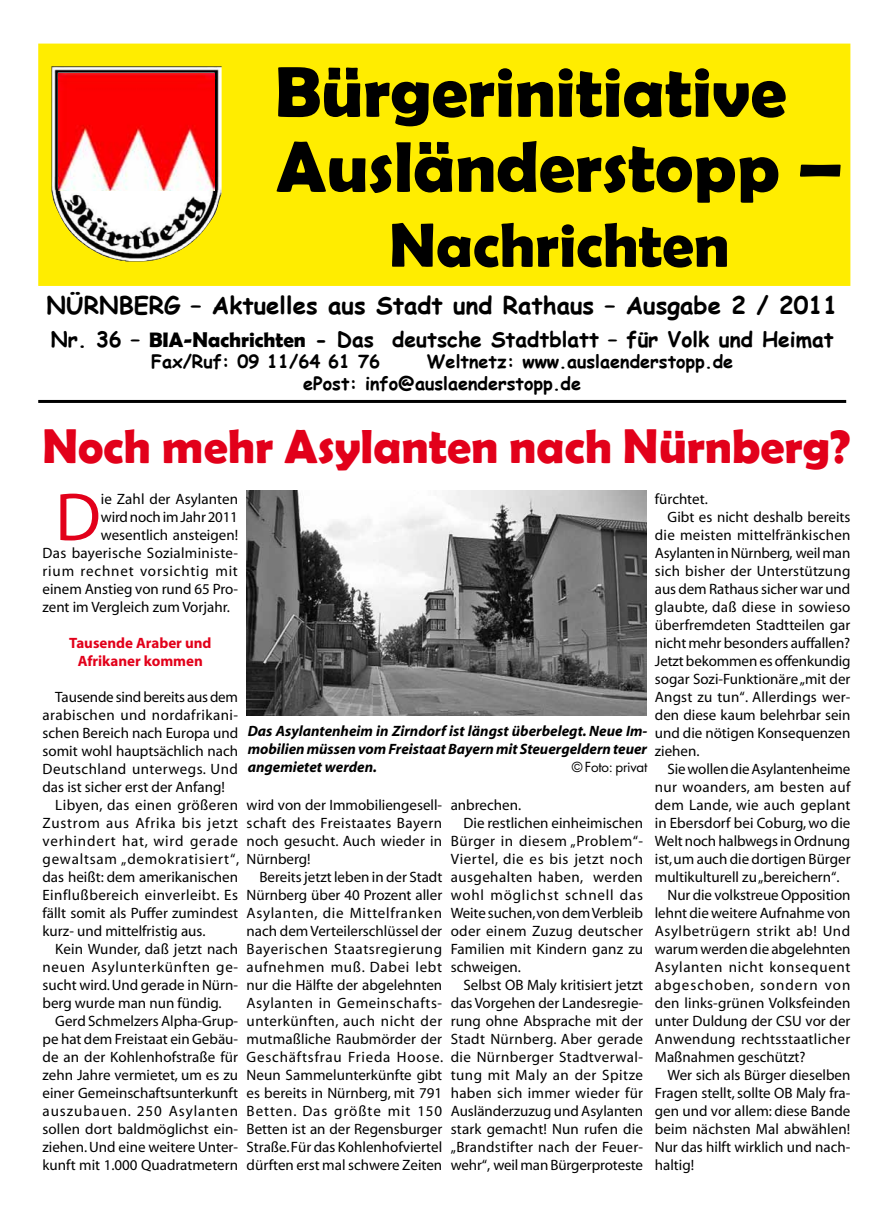
<style>
.page{position:relative;width:893px;height:1212px;background:#fff}
.page>*{position:absolute;margin:0;border:0;box-sizing:border-box;transform-origin:0 0}
.t1{font:700 72px/75px "Berlin Sans FB Demi";color:#000}
.t2{font:68.4px "Myriad";color:#e2001a}
.t3{font:700 63px "Berlin Sans FB Demi";color:#000}
.t4{font:700 48px "Berlin Sans FB Demi";color:#e2001a}
.t5{font:700 24px "Comic Sans MS";color:#000}
.t6{font:700 21px "Comic Sans MS";color:#000}
.t7{font:700 18px/21.6px "Comic Sans MS";color:#000}
.t8{font:15px/18px "Myriad";color:#000;text-align:justify}
.t9{font:15px "Myriad";letter-spacing:.02em;color:#000}
.t10{font:15px "Myriad";letter-spacing:.03em;color:#000}
.t11{font:italic 700 15px/18px "Myriad";color:#000;text-align:justify}
.t12{font:15px "Myriad";letter-spacing:.05em;color:#000}
.t13{font:15px "Myriad";letter-spacing:.035em;color:#000}
.t14{font:15px "Myriad";letter-spacing:.025em;color:#000}
.t15{font:15px "Myriad";letter-spacing:.055em;color:#000}
.t16{font:15px "Myriad";letter-spacing:.065em;color:#000}
.t17{font:700 15px/18px "Myriad";color:#e2001a;text-align:center}
.t18{font:15px "Myriad";letter-spacing:.045em;color:#000}
.t19{font:13.5px "Futura";letter-spacing:-.02em;color:#000}
.s1{font-family:"Berlin Sans FB Demi"}
</style>
<div class="page">
<div style="left:38px;top:44px;width:812px;height:242px;background:#ffed00;border:2px solid #ffed00"></div>
<hr style="left:38px;top:400px;width:808px;height:3px;background:#000">
<img style="left:52px;top:66px;width:170px;height:196px">
<img style="left:58px;top:73px;width:157px;height:117px">
<img style="left:247px;top:491px;width:399px;height:225px">
<h1 class="t1" style="left:275px;top:53px;width:569px">Bürgerinitiative<br>Ausländerstopp –</h1>
<h3 class="t3" style="left:389px;top:208px;width:342px">Nachrichten</h3>
<h3 class="t5" style="left:47px;top:288px;width:793px">NÜRNBERG – Aktuelles aus Stadt und Rathaus – Ausgabe 2 / 2011</h3>
<h3 class="t6" style="left:51px;top:324px;width:784px">Nr. 36 – <span class="s1">BIA-Nachrichten</span> - Das deutsche Stadtblatt – für Volk und Heimat</h3>
<p class="t7" style="left:151px;top:350px;width:230px">Fax/Ruf: 09 11/64 61 76</p>
<p class="t7" style="left:303px;top:350px;width:432px;text-indent:124px">Weltnetz: www.auslaenderstopp.de ePost: info@auslaenderstopp.de</p>
<h3 class="t4" style="left:43px;top:419px;width:809px">Noch mehr Asylanten nach Nürnberg?</h3>
<h2 class="t2" style="left:55px;top:483px;width:47px">D</h2>
<p class="t8" style="left:101px;top:491px;width:139px">ie Zahl der Asylanten</p>
<p class="t8" style="left:655px;top:491px;width:54px">fürchtet.</p>
<p class="t8" style="left:668px;top:509px;width:184px">Gibt es nicht deshalb bereits</p>
<p class="t8" style="left:655px;top:527px;width:197px">die meisten mittelfränkischen</p>
<p class="t8" style="left:655px;top:545px;width:197px">Asylanten in Nürnberg, weil man</p>
<p class="t8" style="left:655px;top:563px;width:197px">sich bisher der Unterstützung</p>
<p class="t8" style="left:655px;top:581px;width:197px">aus dem Rathaus sicher war und</p>
<p class="t9" style="left:655px;top:600px;width:197px">glaubte, daß diese in sowieso</p>
<p class="t8" style="left:655px;top:617px;width:197px">überfremdeten Stadtteilen gar</p>
<p class="t8" style="left:655px;top:635px;width:197px">nicht mehr besonders auffallen?</p>
<p class="t8" style="left:655px;top:653px;width:197px">Jetzt bekommen es offenkundig</p>
<p class="t8" style="left:655px;top:671px;width:197px">sogar Sozi-Funktionäre „mit der</p>
<p class="t8" style="left:655px;top:689px;width:197px">Angst zu tun“. Allerdings wer-</p>
<p class="t8" style="left:655px;top:707px;width:197px">den diese kaum belehrbar sein</p>
<p class="t8" style="left:655px;top:725px;width:197px">und die nötigen Konsequenzen</p>
<p class="t8" style="left:655px;top:743px;width:46px">ziehen.</p>
<p class="t8" style="left:668px;top:761px;width:184px">Sie wollen die Asylantenheime</p>
<p class="t14" style="left:655px;top:780px;width:197px">nur woanders, am besten auf</p>
<p class="t8" style="left:655px;top:797px;width:197px">dem Lande, wie auch geplant</p>
<p class="t8" style="left:655px;top:815px;width:197px">in Ebersdorf bei Coburg, wo die</p>
<p class="t8" style="left:655px;top:833px;width:197px">Welt noch halbwegs in Ordnung</p>
<p class="t8" style="left:655px;top:851px;width:197px">ist, um auch die dortigen Bürger</p>
<p class="t8" style="left:655px;top:869px;width:186px">multikulturell zu „bereichern“.</p>
<p class="t8" style="left:668px;top:887px;width:184px">Nur die volkstreue Opposition</p>
<p class="t8" style="left:655px;top:905px;width:197px">lehnt die weitere Aufnahme von</p>
<p class="t13" style="left:655px;top:924px;width:197px">Asylbetrügern strikt ab! Und</p>
<p class="t8" style="left:655px;top:941px;width:197px">warum werden die abgelehnten</p>
<p class="t12" style="left:655px;top:960px;width:197px">Asylanten nicht konsequent</p>
<p class="t16" style="left:655px;top:978px;width:197px">abgeschoben, sondern von</p>
<p class="t8" style="left:655px;top:995px;width:197px">den links-grünen Volksfeinden</p>
<p class="t8" style="left:655px;top:1013px;width:197px">unter Duldung der CSU vor der</p>
<p class="t14" style="left:655px;top:1032px;width:197px">Anwendung rechtsstaatlicher</p>
<p class="t8" style="left:655px;top:1049px;width:152px">Maßnahmen geschützt?</p>
<p class="t8" style="left:668px;top:1067px;width:184px">Wer sich als Bürger dieselben</p>
<p class="t8" style="left:655px;top:1085px;width:197px">Fragen stellt, sollte OB Maly fra-</p>
<p class="t8" style="left:655px;top:1103px;width:197px">gen und vor allem: diese Bande</p>
<p class="t8" style="left:655px;top:1121px;width:197px">beim nächsten Mal abwählen!</p>
<p class="t8" style="left:655px;top:1139px;width:197px">Nur das hilft wirklich und nach-</p>
<p class="t8" style="left:655px;top:1157px;width:41px">haltig!</p>
<p class="t8" style="left:101px;top:509px;width:139px">wird noch im Jahr 2011</p>
<p class="t8" style="left:101px;top:527px;width:139px">wesentlich ansteigen!</p>
<p class="t9" style="left:43px;top:546px;width:197px">Das bayerische Sozialministe-</p>
<p class="t15" style="left:43px;top:564px;width:197px">rium rechnet vorsichtig mit</p>
<p class="t8" style="left:43px;top:581px;width:197px">einem Anstieg von rund 65 Pro-</p>
<p class="t8" style="left:43px;top:599px;width:189px">zent im Vergleich zum Vorjahr.</p>
<p class="t17" style="left:69px;top:634px;width:144px">Tausende Araber und<br>Afrikaner kommen</p>
<p class="t8" style="left:55px;top:689px;width:184px">Tausende sind bereits aus dem</p>
<p class="t10" style="left:43px;top:708px;width:197px">arabischen und nordafrikani-</p>
<p class="t8" style="left:43px;top:725px;width:197px">schen Bereich nach Europa und</p>
<p class="t8" style="left:43px;top:743px;width:197px">somit wohl hauptsächlich nach</p>
<p class="t10" style="left:43px;top:762px;width:197px">Deutschland unterwegs. Und</p>
<p class="t8" style="left:43px;top:779px;width:184px">das ist sicher erst der Anfang!</p>
<p class="t14" style="left:55px;top:798px;width:184px">Libyen, das einen größeren</p>
<p class="t12" style="left:43px;top:816px;width:197px">Zustrom aus Afrika bis jetzt</p>
<p class="t15" style="left:43px;top:834px;width:197px">verhindert hat, wird gerade</p>
<p class="t12" style="left:43px;top:852px;width:198px">gewaltsam „demokratisiert“,</p>
<p class="t8" style="left:43px;top:869px;width:197px">das heißt: dem amerikanischen</p>
<p class="t10" style="left:43px;top:888px;width:197px">Einflußbereich einverleibt. Es</p>
<p class="t8" style="left:43px;top:905px;width:197px">fällt somit als Puffer zumindest</p>
<p class="t8" style="left:43px;top:923px;width:164px">kurz- und mittelfristig aus.</p>
<p class="t8" style="left:55px;top:941px;width:184px">Kein Wunder, daß jetzt nach</p>
<p class="t18" style="left:43px;top:960px;width:197px">neuen Asylunterkünften ge-</p>
<p class="t8" style="left:43px;top:977px;width:197px">sucht wird. Und gerade in Nürn-</p>
<p class="t8" style="left:43px;top:995px;width:181px">berg wurde man nun fündig.</p>
<p class="t8" style="left:55px;top:1013px;width:184px">Gerd Schmelzers Alpha-Grup-</p>
<p class="t8" style="left:43px;top:1031px;width:197px">pe hat dem Freistaat ein Gebäu-</p>
<p class="t8" style="left:43px;top:1049px;width:197px">de an der Kohlenhofstraße für</p>
<p class="t8" style="left:43px;top:1067px;width:197px">zehn Jahre vermietet, um es zu</p>
<p class="t8" style="left:43px;top:1085px;width:197px">einer Gemeinschaftsunterkunft</p>
<p class="t16" style="left:43px;top:1104px;width:197px">auszubauen. 250 Asylanten</p>
<p class="t8" style="left:43px;top:1121px;width:197px">sollen dort baldmöglichst ein-</p>
<p class="t8" style="left:43px;top:1139px;width:197px">ziehen. Und eine weitere Unter-</p>
<p class="t8" style="left:43px;top:1157px;width:197px">kunft mit 1.000 Quadratmetern</p>
<p class="t11" style="left:248px;top:722px;width:401px">Das Asylantenheim in Zirndorf ist längst überbelegt. Neue Im&shy;mobilien müssen vom Freistaat Bayern mit Steuergeldern teuer angemietet werden.</p>
<p class="t19" style="left:572px;top:758px;width:77px">© Foto: privat</p>
<p class="t8" style="left:451px;top:797px;width:72px">anbrechen.</p>
<p class="t8" style="left:463px;top:815px;width:181px">Die restlichen einheimischen</p>
<p class="t13" style="left:451px;top:834px;width:193px">Bürger in diesem „Problem“-</p>
<p class="t13" style="left:451px;top:852px;width:194px">Viertel, die es bis jetzt noch</p>
<p class="t10" style="left:451px;top:870px;width:194px">ausgehalten haben, werden</p>
<p class="t12" style="left:451px;top:888px;width:194px">wohl möglichst schnell das</p>
<p class="t8" style="left:451px;top:905px;width:194px">Weite suchen, von dem Verbleib</p>
<p class="t9" style="left:451px;top:924px;width:194px">oder einem Zuzug deutscher</p>
<p class="t8" style="left:451px;top:941px;width:194px">Familien mit Kindern ganz zu</p>
<p class="t8" style="left:451px;top:959px;width:72px">schweigen.</p>
<p class="t8" style="left:463px;top:977px;width:181px">Selbst OB Maly kritisiert jetzt</p>
<p class="t8" style="left:451px;top:995px;width:194px">das Vorgehen der Landesregie-</p>
<p class="t8" style="left:451px;top:1013px;width:194px">rung ohne Absprache mit der</p>
<p class="t9" style="left:451px;top:1032px;width:194px">Stadt Nürnberg. Aber gerade</p>
<p class="t10" style="left:451px;top:1050px;width:194px">die Nürnberger Stadtverwal-</p>
<p class="t13" style="left:451px;top:1068px;width:194px">tung mit Maly an der Spitze</p>
<p class="t9" style="left:451px;top:1086px;width:194px">haben sich immer wieder für</p>
<p class="t8" style="left:451px;top:1103px;width:194px">Ausländerzuzug und Asylanten</p>
<p class="t8" style="left:451px;top:1121px;width:194px">stark gemacht! Nun rufen die</p>
<p class="t9" style="left:451px;top:1140px;width:194px">„Brandstifter nach der Feuer-</p>
<p class="t8" style="left:451px;top:1157px;width:194px">wehr“, weil man Bürgerproteste</p>
<p class="t8" style="left:247px;top:797px;width:197px">wird von der Immobiliengesell&shy;schaft des Freistaates Bayern noch gesucht. Auch wieder in Nürnberg!</p>
<p class="t8" style="left:247px;top:869px;width:198px;text-indent:13px">Bereits jetzt leben in der Stadt Nürnberg über 40 Prozent aller Asylanten, die Mittelfranken nach dem Verteilerschlüssel der Bayerischen Staatsregierung aufnehmen muß. Dabei lebt nur die Hälfte der abgelehnten Asylanten in Gemeinschafts&shy;unterkünften, auch nicht der mutmaßliche Raubmörder der Geschäftsfrau Frieda Hoose.<br>Neun Sammelunterkünfte gibt es bereits in Nürnberg, mit 791<br>Betten. Das größte mit 150<br>Betten ist an der Regensburger Straße. Für das Kohlenhofviertel dürften erst mal schwere Zeiten</p>
</div>
